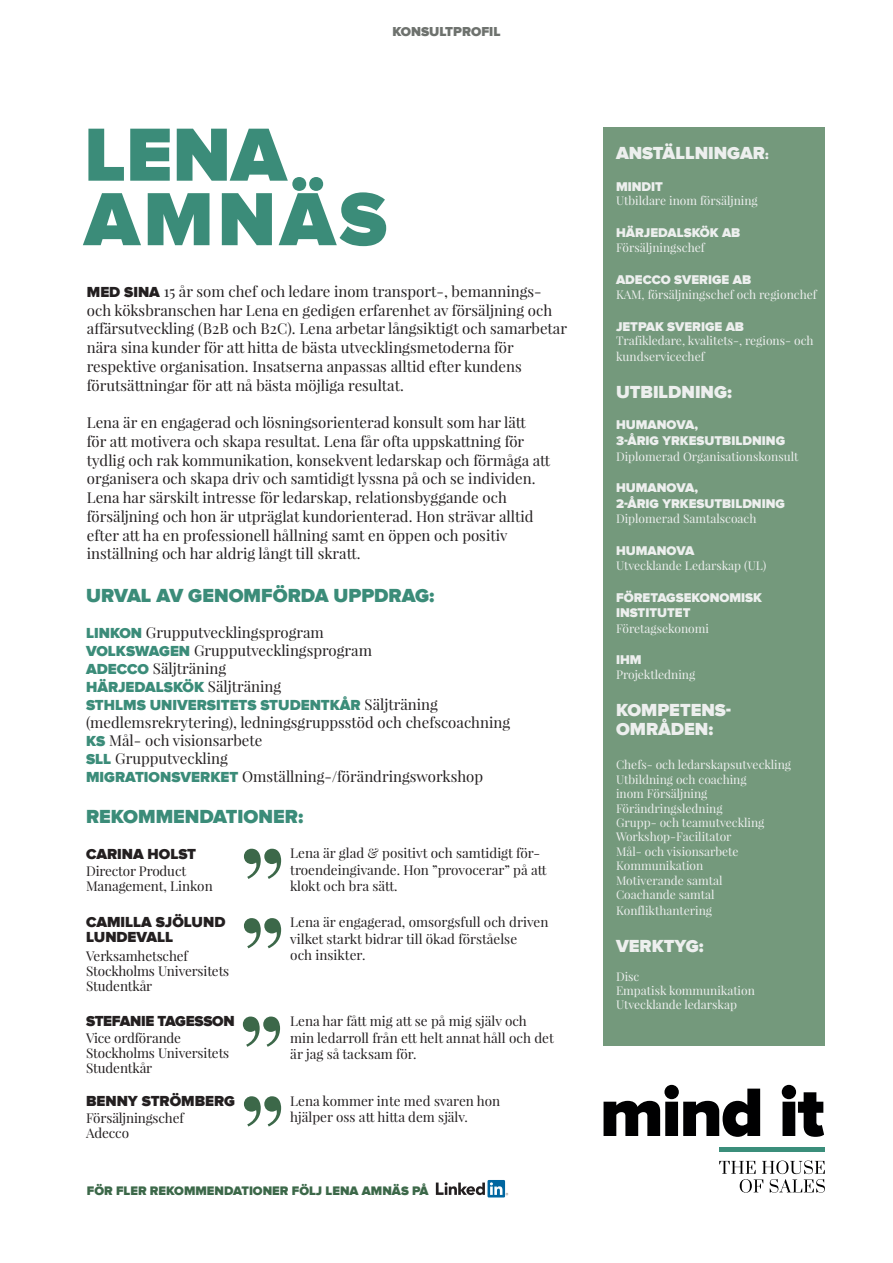
<style>
.page{position:relative;width:893px;height:1263px;background:#fff}
.page>*{position:absolute;margin:0;border:0;box-sizing:border-box;transform-origin:0 0}
.t1{font:120px "Playfair Display";color:#3c6849}
.t2{font:900 78px/64.5px "Proxima Nova";letter-spacing:.05em;color:#3b8c79}
.t3{font:900 19.5px "Proxima Nova";color:#3b8c79}
.t4{font:900 18px "Proxima Nova";color:#edefee}
.t5{font:15px/18.8px "Playfair Display";color:#231f20}
.t6{font:900 15px "Proxima Nova";color:#3b8c79}
.t7{font:900 15px/15px "Proxima Nova";color:#231f20}
.t8{font:900 15px "Proxima Nova";letter-spacing:-.02em;color:#231f20}
.t9{font:13.5px/16.5px "Playfair Display";color:#231f20}
.t10{font:900 13.35px "Proxima Nova";color:#6e726e}
.t11{font:900 13.05px "Proxima Nova";color:#edefee}
.t12{font:900 12.75px "Proxima Nova";color:#3c6849}
.t13{font:12px/15.6px "Playfair Display";color:#edefee}
.s1{font-family:"Proxima Nova";font-weight:900}
.s2{font-family:"Proxima Nova";font-weight:900;color:#3b8c79}
.s3{font-family:"Playfair Display";font-weight:400;color:#231f20}
.s4{font-size:13.05px}
</style>
<div class="page">
<div style="left:603px;top:128px;width:222px;height:918px;background:#74997c"></div>
<svg style="left:603px;top:1085px;width:157px;height:52px"></svg>
<svg style="left:782px;top:1085px;width:42px;height:52px"></svg>
<svg style="left:719px;top:1160px;width:106px;height:33px"></svg>
<hr style="left:719px;top:1147px;width:105px;height:4px;background:#3b8e7b">
<div style="left:487px;top:1180px;width:18px;height:17px;background:#0066a0"></div>
<svg style="left:436px;top:1182px;width:72px;height:13px"></svg>
<p class="t10" style="left:392px;top:24px;width:110px">KONSULTPROFIL</p>
<p class="t2" style="left:84px;top:125px;width:304px">LENA<br>AMNÄS</p>
<p class="t5" style="left:87px;top:282px;width:482px"><span class="s1">MED SINA</span> 15 år som chef och ledare inom transport-, bemannings&shy;och köksbranschen har Lena en gedigen erfarenhet av försäljning och affärsutveckling (B2B och B2C). Lena arbetar långsiktigt och samarbetar nära sina kunder för att hitta de bästa utvecklingsmetoderna för respektive organisation. Insatserna anpassas alltid efter kundens förutsättningar för att nå bästa möjliga resultat.</p>
<p class="t5" style="left:87px;top:413px;width:465px">Lena är en engagerad och lösningsorienterad konsult som har lätt<br>för att motivera och skapa resultat. Lena får ofta uppskattning för tydlig och rak kommunikation, konsekvent ledarskap och förmåga att organisera och skapa driv och samtidigt lyssna på och se individen.<br>Lena har särskilt intresse för ledarskap, relationsbyggande och försäljning och hon är utpräglat kundorienterad. Hon strävar alltid efter att ha en professionell hållning samt en öppen och positiv inställning och har aldrig långt till skratt.</p>
<p class="t3" style="left:86px;top:584px;width:350px">URVAL AV GENOMFÖRDA UPPDRAG:</p>
<p class="t5" style="left:86px;top:623px;width:239px"><span class="s2">LINKON</span> Grupputvecklingsprogram</p>
<p class="t5" style="left:86px;top:641px;width:287px"><span class="s2">VOLKSWAGEN</span> Grupputvecklingsprogram</p>
<p class="t5" style="left:86px;top:659px;width:142px"><span class="s2">ADECCO</span> Säljträning</p>
<p class="t6" style="left:86px;top:679px;width:197px">HÄRJEDALSKÖK <span class="s3">Säljträning</span></p>
<p class="t6" style="left:86px;top:697px;width:353px">STHLMS UNIVERSITETS STUDENTKÅR <span class="s3">Säljträning</span></p>
<p class="t5" style="left:86px;top:713px;width:426px">(medlemsrekrytering), ledningsgruppsstöd och chefscoachning</p>
<p class="t5" style="left:86px;top:731px;width:178px"><span class="s2">KS</span> Mål- och visionsarbete</p>
<p class="t5" style="left:86px;top:749px;width:143px"><span class="s2">SLL</span> Grupputveckling</p>
<p class="t5" style="left:86px;top:767px;width:399px"><span class="s2">MIGRATIONSVERKET</span> Omställning-/förändringsworkshop</p>
<p class="t3" style="left:86px;top:805px;width:219px">REKOMMENDATIONER:</p>
<p class="t7" style="left:86px;top:847px;width:112px">CARINA HOLST</p>
<p class="t9" style="left:86px;top:863px;width:102px">Director Product</p>
<p class="t9" style="left:86px;top:878px;width:128px">Management, Linkon</p>
<p class="t7" style="left:86px;top:915px;width:141px">CAMILLA SJÖLUND<br>LUNDEVALL</p>
<p class="t9" style="left:86px;top:948px;width:103px">Verksamhetschef</p>
<p class="t9" style="left:86px;top:964px;width:145px;line-height:15px">Stockholms Universitets<br>Studentkår</p>
<p class="t8" style="left:86px;top:1012px;width:150px">STEFANIE TAGESSON</p>
<p class="t9" style="left:86px;top:1029px;width:97px">Vice ordförande</p>
<p class="t9" style="left:86px;top:1045px;width:145px;line-height:15px">Stockholms Universitets<br>Studentkår</p>
<p class="t7" style="left:86px;top:1094px;width:151px">BENNY STRÖMBERG</p>
<p class="t9" style="left:86px;top:1110px;width:99px">Försäljningschef</p>
<p class="t9" style="left:86px;top:1125px;width:45px">Adecco</p>
<p class="t1" style="left:237px;top:815px;width:51px">”</p>
<p class="t1" style="left:237px;top:885px;width:51px">”</p>
<p class="t1" style="left:236px;top:983px;width:51px">”</p>
<p class="t1" style="left:237px;top:1063px;width:51px">”</p>
<p class="t9" style="left:290px;top:845px;width:251px">Lena är glad &amp; positivt och samtidigt för-</p>
<p class="t9" style="left:290px;top:861px;width:258px">troendeingivande. Hon ”provocerar” på att</p>
<p class="t9" style="left:290px;top:878px;width:109px">klokt och bra sätt.</p>
<p class="t9" style="left:290px;top:914px;width:260px">Lena är engagerad, omsorgsfull och driven</p>
<p class="t9" style="left:290px;top:930px;width:228px">vilket starkt bidrar till ökad förståelse</p>
<p class="t9" style="left:290px;top:947px;width:77px">och insikter.</p>
<p class="t9" style="left:290px;top:1013px;width:238px">Lena har fått mig att se på mig själv och</p>
<p class="t9" style="left:290px;top:1029px;width:265px">min ledarroll från ett helt annat håll och det är jag så tacksam för.</p>
<p class="t9" style="left:290px;top:1092px;width:211px">Lena kommer inte med svaren hon hjälper oss att hitta dem själv.</p>
<p class="t12" style="left:87px;top:1183px;width:343px">FÖR FLER REKOMMENDATIONER FÖLJ LENA AMNÄS PÅ</p>
<p class="t4" style="left:616px;top:143px;width:154px">ANSTÄLLNINGAR<span class="s4">:</span></p>
<p class="t11" style="left:616px;top:179px;width:49px">MINDIT</p>
<p class="t13" style="left:616px;top:193px;width:143px">Utbildare inom försäljning</p>
<p class="t11" style="left:616px;top:225px;width:126px">HÄRJEDALSKÖK AB</p>
<p class="t13" style="left:616px;top:240px;width:90px">Försäljningschef</p>
<p class="t11" style="left:616px;top:272px;width:137px">ADECCO SVERIGE AB</p>
<p class="t13" style="left:616px;top:287px;width:202px">KAM, försäljningschef och regionchef</p>
<p class="t11" style="left:616px;top:319px;width:130px">JETPAK SVERIGE AB</p>
<p class="t13" style="left:616px;top:333px;width:199px">Trafikledare, kvalitets-, regions- och kundservicechef</p>
<p class="t4" style="left:616px;top:381px;width:117px">UTBILDNING:</p>
<p class="t11" style="left:616px;top:417px;width:84px">HUMANOVA,</p>
<p class="t11" style="left:616px;top:433px;width:171px">3-ÅRIG YRKESUTBILDNING</p>
<p class="t13" style="left:616px;top:448px;width:184px">Diplomerad Organisationskonsult</p>
<p class="t11" style="left:616px;top:480px;width:84px">HUMANOVA,</p>
<p class="t11" style="left:616px;top:496px;width:171px">2-ÅRIG YRKESUTBILDNING</p>
<p class="t13" style="left:616px;top:511px;width:142px">Diplomerad Samtalscoach</p>
<p class="t11" style="left:616px;top:543px;width:80px">HUMANOVA</p>
<p class="t13" style="left:616px;top:558px;width:152px">Utvecklande Ledarskap (UL)</p>
<p class="t11" style="left:616px;top:590px;width:148px">FÖRETAGSEKONOMISK</p>
<p class="t11" style="left:616px;top:605px;width:76px">INSTITUTET</p>
<p class="t13" style="left:616px;top:620px;width:94px">Företagsekonomi</p>
<p class="t11" style="left:616px;top:652px;width:27px">IHM</p>
<p class="t13" style="left:616px;top:666px;width:81px">Projektledning</p>
<p class="t4" style="left:616px;top:699px;width:117px">KOMPETENS-</p>
<p class="t4" style="left:616px;top:718px;width:99px">OMRÅDEN:</p>
<p class="t13" style="left:616px;top:757px;width:177px">Chefs- och ledarskapsutveckling</p>
<p class="t13" style="left:616px;top:771px;width:132px">Utbildning och coaching</p>
<p class="t13" style="left:616px;top:786px;width:93px">inom Försäljning</p>
<p class="t13" style="left:616px;top:800px;width:108px">Förändringsledning</p>
<p class="t13" style="left:616px;top:814px;width:150px">Grupp- och teamutveckling</p>
<p class="t13" style="left:616px;top:829px;width:117px">Workshop-Facilitator</p>
<p class="t13" style="left:616px;top:843px;width:124px">Mål- och visionsarbete</p>
<p class="t13" style="left:616px;top:858px;width:89px">Kommunikation</p>
<p class="t13" style="left:616px;top:872px;width:108px">Motiverande samtal</p>
<p class="t13" style="left:616px;top:886px;width:100px">Coachande samtal</p>
<p class="t13" style="left:616px;top:902px;width:98px">Konflikthantering</p>
<p class="t4" style="left:616px;top:935px;width:89px">VERKTYG:</p>
<p class="t13" style="left:616px;top:968px;width:25px">Disc</p>
<p class="t13" style="left:616px;top:983px;width:140px">Empatisk kommunikation</p>
<p class="t13" style="left:616px;top:997px;width:123px">Utvecklande ledarskap</p>
</div>
